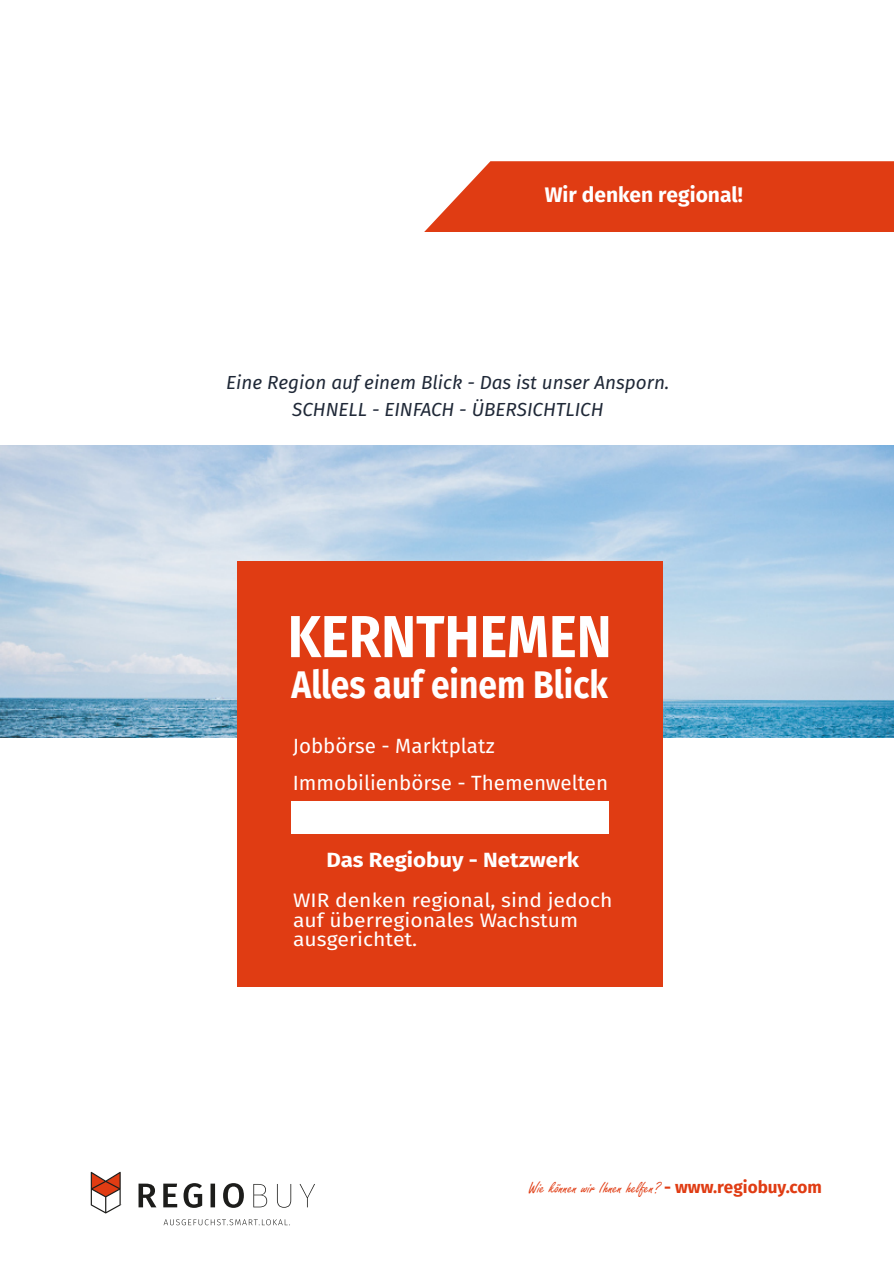
<style>
.page{position:relative;width:894px;height:1264px;background:#fff}
.page>*{position:absolute;margin:0;border:0;box-sizing:border-box;transform-origin:0 0}
.t1{font:700 59.25px "Fira Sans";color:#fff;scale:.89 1}
.t2{font:700 38.4px "Fira Sans";color:#fff;scale:.87 1}
.t3{font:700 21px "Fira Sans";color:#fff}
.t4{font:20.55px/37px "Fira Sans";color:#fff}
.t5{font:700 20.55px "Fira Sans";color:#fff;scale:1.08 1}
.t6{font:19.5px/19.5px "Fira Sans";color:#fff;scale:1.08 1}
.t7{font:italic 18.9px/26.8px "Fira Sans";color:#1f2837;text-align:center}
.t8{font:17.1px "Freestyle Script";color:#e03c13}
.s1{font-family:"Fira Sans";font-weight:700}
</style>
<div class="page">
<svg style="left:424px;top:161px;width:469px;height:71px;background:#e24a24"></svg>
<img style="left:1px;top:445px;width:892px;height:293px">
<div style="left:237px;top:561px;width:425px;height:425px;background:#e03c13"></div>
<div style="left:291px;top:801px;width:317px;height:33px;background:#fff"></div>
<svg style="left:163px;top:1219px;width:127px;height:6px"></svg>
<svg style="left:138px;top:1183px;width:177px;height:24px"></svg>
<svg style="left:91px;top:1171px;width:30px;height:42px"></svg>
<p class="t3" style="left:544px;top:183px;width:199px">Wir denken regional!</p>
<p class="t7" style="left:226px;top:369px;width:444px">Eine Region auf einem Blick - Das ist unser Ansporn.<br>SCHNELL - EINFACH - ÜBERSICHTLICH</p>
<h1 class="t1" style="left:287px;top:601px;width:365px">KERNTHEMEN</h1>
<h2 class="t2" style="left:291px;top:661px;width:365px">Alles auf einem Blick</h2>
<p class="t4" style="left:293px;top:727px;width:317px">Jobbörse - Marktplatz<br>Immobilienbörse - Themenwelten</p>
<p class="t5" style="left:326px;top:847px;width:235px">Das Regiobuy - Netzwerk</p>
<p class="t6" style="left:293px;top:890px;width:297px">WIR denken regional, sind jedoch auf überregionales Wachstum ausgerichtet.</p>
<p class="t8" style="left:528px;top:1181px;width:295px">Wie können wir Ihnen helfen? <span class="s1">- www.regiobuy.com</span></p>
</div>
